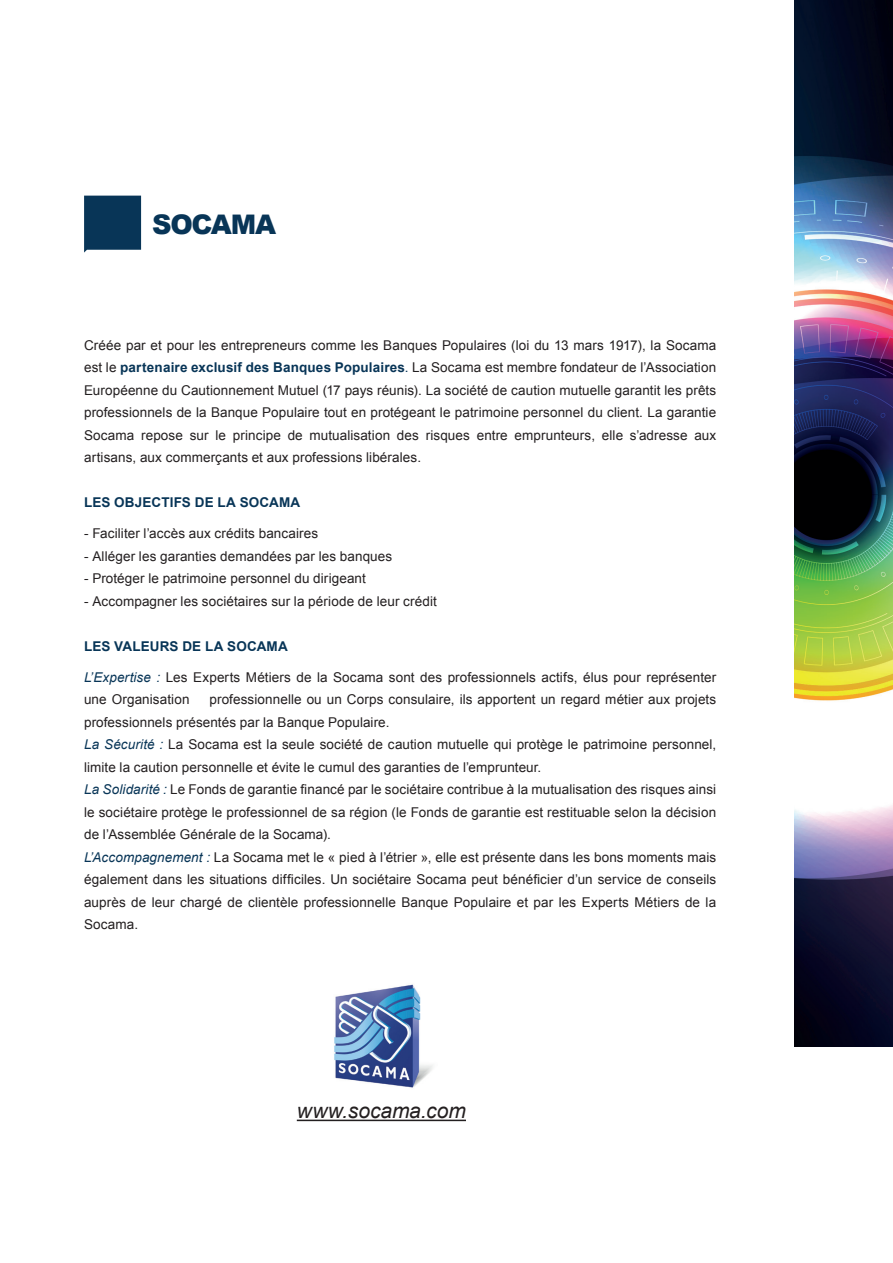
<style>
.page{position:relative;width:893px;height:1263px;background:#fff}
.page>*{position:absolute;margin:0;border:0;box-sizing:border-box;transform-origin:0 0}
.t1{font:900 27px "Arial";letter-spacing:-.05em;color:#083557}
.t2{font:italic 21px "Arial";color:#231f20}
.t3{font:13.5px/22.5px "Arial";letter-spacing:.005em;color:#231f20}
.t4{font:700 13.5px "Arial";letter-spacing:.01em;color:#083557}
.s1{font-weight:700;color:#083557}
.s2{color:#083557}
.s3{font-style:italic;color:#083557}
</style>
<div class="page">
<img style="left:794px;top:0;width:99px;height:1046px">
<svg style="left:84px;top:196px;width:57px;height:57px;background:#164060"></svg>
<img style="left:334px;top:984px;width:99px;height:104px">
<hr style="left:297px;top:1119px;width:169px;height:2px;background:#231f20">
<h1 class="t1" style="left:152px;top:204px;width:125px">SOCAMA</h1>
<p class="t3" style="left:84px;top:334px;width:634px;text-align:justify">Créée par et pour les entrepreneurs comme les Banques Populaires (loi du 13 mars 1917), la Socama est le <span class="s1">partenaire exclusif des Banques Populaires</span><span class="s2">.</span> La Socama est membre fondateur de l’Association Européenne du Cautionnement Mutuel (17 pays réunis). La société de caution mutuelle garantit les prêts professionnels de la Banque Populaire tout en protégeant le patrimoine personnel du client. La garantie Socama repose sur le principe de mutualisation des risques entre emprunteurs, elle s’adresse aux artisans, aux commerçants et aux professions libérales.</p>
<p class="t4" style="left:84px;top:493px;width:218px">LES OBJECTIFS DE LA SOCAMA</p>
<p class="t3" style="left:84px;top:522px;width:236px">- Faciliter l’accès aux crédits bancaires</p>
<p class="t3" style="left:84px;top:545px;width:310px">- Alléger les garanties demandées par les banques</p>
<p class="t3" style="left:84px;top:567px;width:283px">- Protéger le patrimoine personnel du dirigeant</p>
<p class="t3" style="left:84px;top:590px;width:354px">- Accompagner les sociétaires sur la période de leur crédit</p>
<p class="t4" style="left:84px;top:637px;width:205px">LES VALEURS DE LA SOCAMA</p>
<p class="t3" style="left:84px;top:666px;width:634px"><span class="s3">L’Expertise :</span> Les Experts Métiers de la Socama sont des professionnels actifs, élus pour représenter une Organisation</p>
<p class="t3" style="left:84px;top:688px;width:634px;text-indent:125px">professionnelle ou un Corps consulaire, ils apportent un regard métier aux projets professionnels présentés par la Banque Populaire.<br><span class="s3">La Sécurité :</span> La Socama est la seule société de caution mutuelle qui protège le patrimoine personnel, limite la caution personnelle et évite le cumul des garanties de l’emprunteur.<br><span class="s3">La Solidarité :</span> Le Fonds de garantie financé par le sociétaire contribue à la mutualisation des risques ainsi le sociétaire protège le professionnel de sa région (le Fonds de garantie est restituable selon la décision de l’Assemblée Générale de la Socama).<br><span class="s3">L’Accompagnement :</span> La Socama met le « pied à l’étrier », elle est présente dans les bons moments mais également dans les situations difficiles. Un sociétaire Socama peut bénéficier d’un service de conseils auprès de leur chargé de clientèle professionnelle Banque Populaire et par les Experts Métiers de la Socama.</p>
<h2 class="t2" style="left:297px;top:1097px;width:171px">www.socama.com</h2>
</div>
